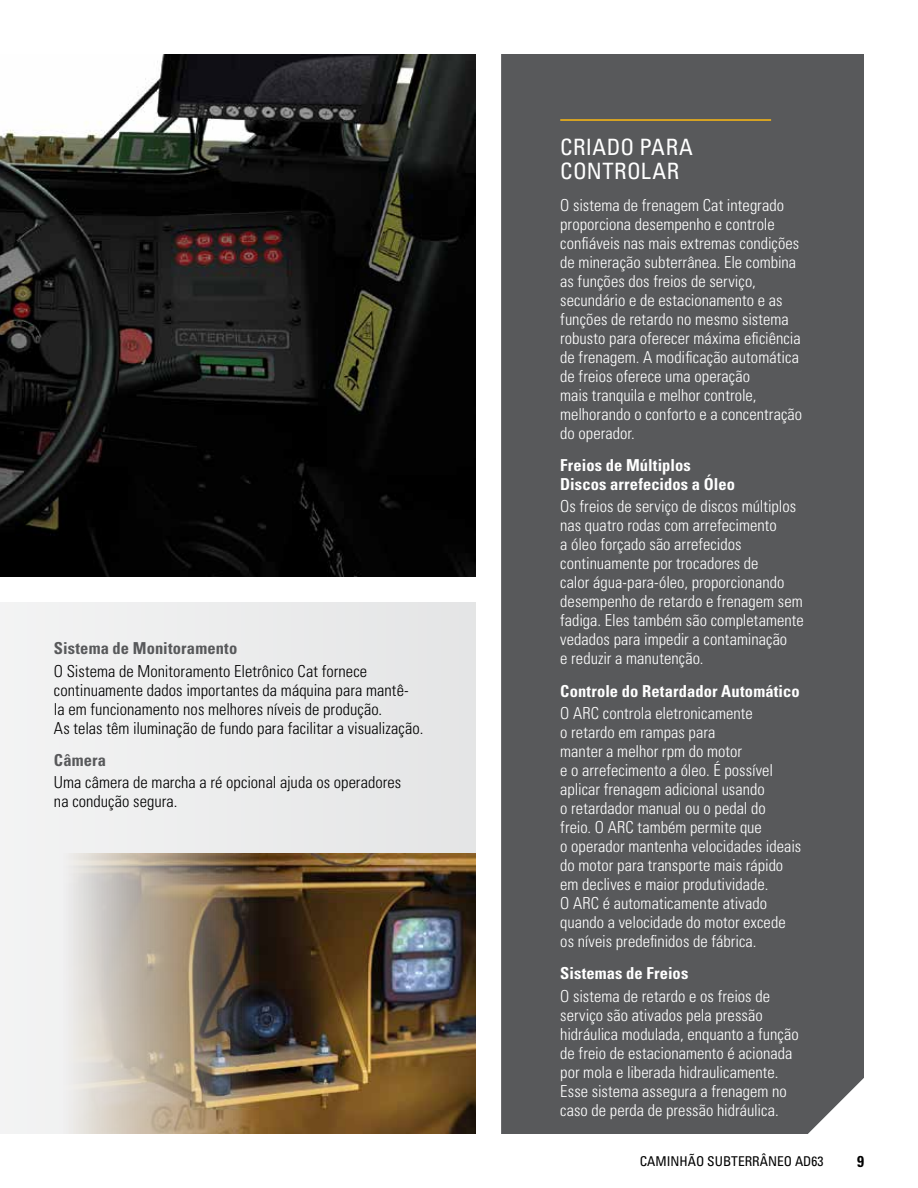
<style>
.page{position:relative;width:918px;height:1188px;background:#fff}
.page>*{position:absolute;margin:0;border:0;box-sizing:border-box;transform-origin:0 0}
.t1{font:condensed 22.5px/24px "Univers LT Std";letter-spacing:.015em;color:#fff}
.t2{font:300 condensed 16.5px/18.9px "Univers LT Std";color:#fff}
.t3{font:300 condensed 16.5px/18.9px "Univers LT Std";color:#000}
.t4{font:700 condensed 16.5px/19px "Univers LT Std";letter-spacing:.005em;color:#fff}
.t5{font:700 condensed 16.5px "Univers LT Std";letter-spacing:.01em;color:#58595b}
.t6{font:700 condensed 15.75px "Univers LT Std";color:#000}
.t7{font:condensed 13.5px "Univers LT Std";color:#000}
</style>
<div class="page">
<div style="left:0;top:603px;width:475px;height:531px;background:#ededee"></div>
<img style="left:0;top:54px;width:475px;height:523px">
<div style="left:501px;top:54px;width:363px;height:1080px;background:#58595b"></div>
<hr style="left:560px;top:119px;width:211px;height:2px;background:#fdba12">
<img style="left:74px;top:853px;width:401px;height:281px">
<p class="t5" style="left:54px;top:638px;width:185px">Sistema de Monitoramento</p>
<p class="t3" style="left:54px;top:661px;width:371px">O Sistema de Monitoramento Eletrônico Cat fornece continuamente dados importantes da máquina para mantê&shy;la em funcionamento nos melhores níveis de produção.<br>As telas têm iluminação de fundo para facilitar a visualização.</p>
<p class="t5" style="left:54px;top:750px;width:54px">Câmera</p>
<p class="t3" style="left:54px;top:773px;width:349px">Uma câmera de marcha a ré opcional ajuda os operadores na condução segura.</p>
<h1 class="t1" style="left:560px;top:134px;width:134px">CRIADO PARA<br>CONTROLAR</h1>
<p class="t2" style="left:560px;top:196px;width:244px">O sistema de frenagem Cat integrado proporciona desempenho e controle confiáveis nas mais extremas condições de mineração subterrânea. Ele combina as funções dos freios de serviço, secundário e de estacionamento e as funções de retardo no mesmo sistema robusto para oferecer máxima eficiência de frenagem. A modificação automática de freios oferece uma operação<br>mais tranquila e melhor controle, melhorando o conforto e a concentração do operador.</p>
<p class="t4" style="left:560px;top:456px;width:176px">Freios de Múltiplos<br>Discos arrefecidos a Óleo</p>
<p class="t2" style="left:560px;top:497px;width:245px">Os freios de serviço de discos múltiplos nas quatro rodas com arrefecimento<br>a óleo forçado são arrefecidos continuamente por trocadores de<br>calor água-para-óleo, proporcionando desempenho de retardo e frenagem sem fadiga. Eles também são completamente vedados para impedir a contaminação<br>e reduzir a manutenção.</p>
<p class="t4" style="left:560px;top:681px;width:241px">Controle do Retardador Automático</p>
<p class="t2" style="left:560px;top:704px;width:243px">O ARC controla eletronicamente<br>o retardo em rampas para<br>manter a melhor rpm do motor<br>e o arrefecimento a óleo. É possível aplicar frenagem adicional usando<br>o retardador manual ou o pedal do<br>freio. O ARC também permite que<br>o operador mantenha velocidades ideais do motor para transporte mais rápido em declives e maior produtividade.<br>O ARC é automaticamente ativado quando a velocidade do motor excede os níveis predefinidos de fábrica.</p>
<p class="t4" style="left:560px;top:964px;width:130px">Sistemas de Freios</p>
<p class="t2" style="left:560px;top:986px;width:240px">O sistema de retardo e os freios de serviço são ativados pela pressão hidráulica modulada, enquanto a função de freio de estacionamento é acionada por mola e liberada hidraulicamente.<br>Esse sistema assegura a frenagem no caso de perda de pressão hidráulica.</p>
<p class="t7" style="left:640px;top:1153px;width:185px">CAMINHÃO SUBTERRÂNEO AD63</p>
<p class="t6" style="left:857px;top:1151px;width:8px">9</p>
</div>
